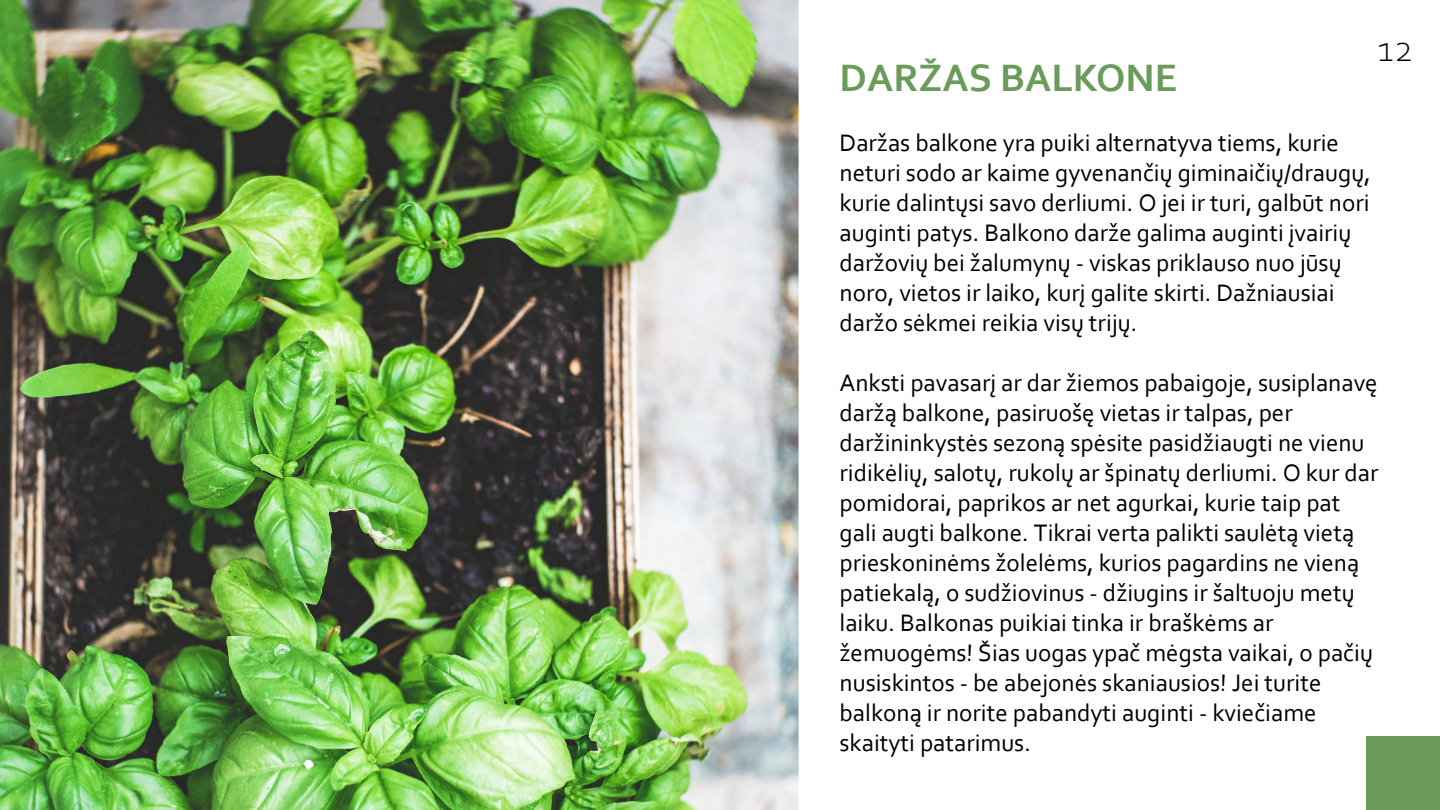
<style>
.page{position:relative;width:1440px;height:810px;background:#fff}
.page>*{position:absolute;margin:0;border:0;box-sizing:border-box;transform-origin:0 0}
.t1{font:700 40px "Corbel";color:#6a9b5b}
.t2{font:300 39.2px "Corbel";color:#000}
.t3{font:25px/30px "Corbel";color:#000}
</style>
<div class="page">
<img style="left:0;top:0;width:799px;height:810px">
<div style="left:1367px;top:737px;width:73px;height:73px;background:#6a9b5b"></div>
<h1 class="t1" style="left:840px;top:53px;width:339px">DARŽAS BALKONE</h1>
<h2 class="t2" style="left:1377px;top:23px;width:38px">12</h2>
<p class="t3" style="left:840px;top:128px;width:533px">Daržas balkone yra puiki alternatyva tiems, kurie neturi sodo ar kaime gyvenančių giminaičių/draugų, kurie dalintųsi savo derliumi. O jei ir turi, galbūt nori auginti patys. Balkono darže galima auginti įvairių daržovių bei žalumynų - viskas priklauso nuo jūsų noro, vietos ir laiko, kurį galite skirti. Dažniausiai daržo sėkmei reikia visų trijų.</p>
<p class="t3" style="left:840px;top:368px;width:540px">Anksti pavasarį ar dar žiemos pabaigoje, susiplanavę daržą balkone, pasiruošę vietas ir talpas, per daržininkystės sezoną spėsite pasidžiaugti ne vienu ridikėlių, salotų, rukolų ar špinatų derliumi. O kur dar pomidorai, paprikos ar net agurkai, kurie taip pat gali augti balkone. Tikrai verta palikti saulėtą vietą prieskoninėms žolelėms, kurios pagardins ne vieną patiekalą, o sudžiovinus - džiugins ir šaltuoju metų laiku. Balkonas puikiai tinka ir braškėms ar žemuogėms! Šias uogas ypač mėgsta vaikai, o pačių nusiskintos - be abejonės skaniausios! Jei turite balkoną ir norite pabandyti auginti - kviečiame skaityti patarimus.</p>
</div>
